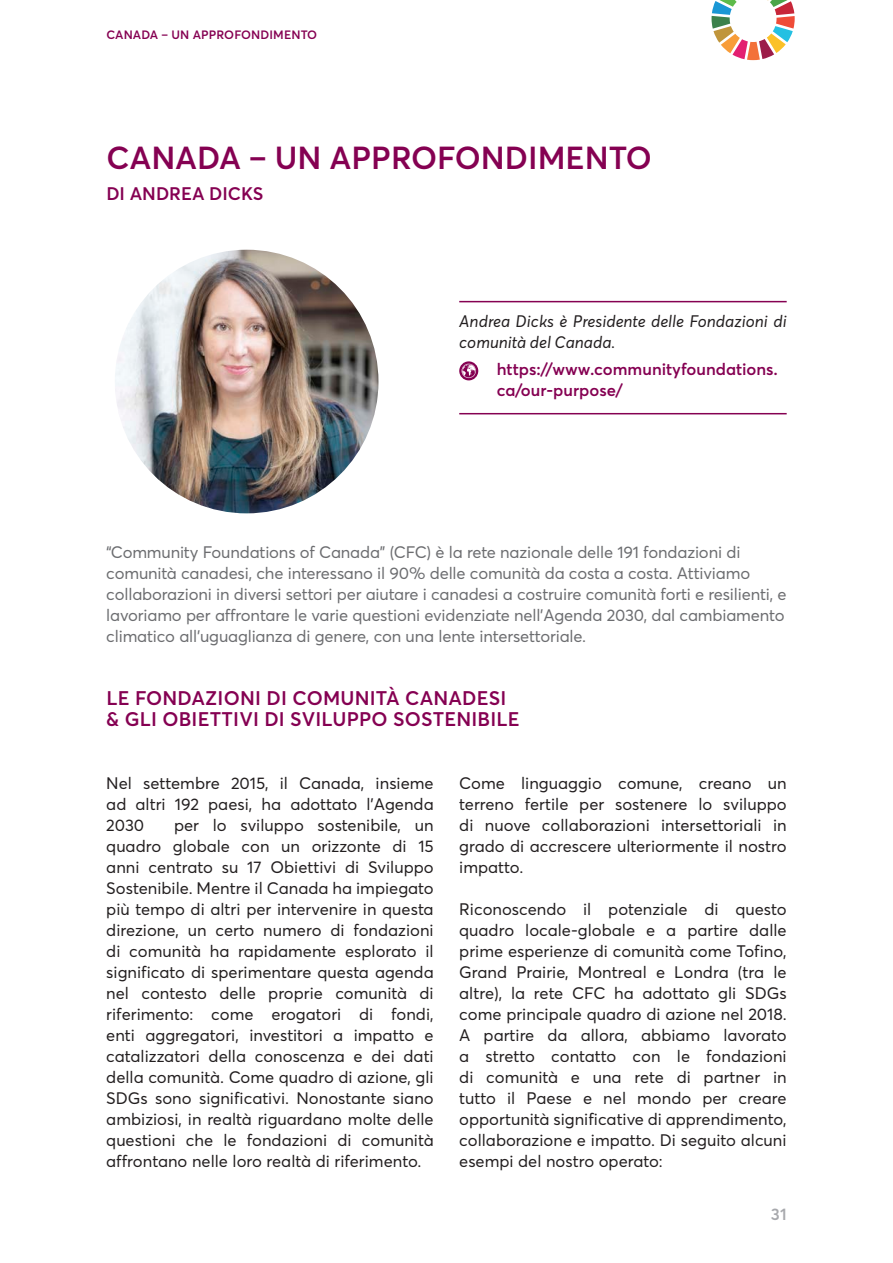
<style>
.page{position:relative;width:893px;height:1263px;background:#fff}
.page>*{position:absolute;margin:0;border:0;box-sizing:border-box;transform-origin:0 0}
.t1{font:600 31.5px "Averta Std";color:#850152}
.t2{font:600 19.5px/21px "Averta Std";letter-spacing:.01em;color:#850152}
.t3{font:600 18px "Averta Std";color:#850152}
.t4{font:16.5px/21px "Averta Std";color:#231f20;text-align:justify}
.t5{font:16.5px/21px "Averta Std";letter-spacing:-.01em;color:#6c6d70}
.t6{font:italic 16.5px/21px "Averta Std";color:#231f20}
.t7{font:600 16.5px/21px "Averta Std";color:#850152}
.t8{font:600 16.5px "Averta Std";color:#a8a9ad}
.t9{font:600 12px "Averta Std";letter-spacing:.01em;color:#850152}
</style>
<div class="page">
<hr style="left:459px;top:301px;width:328px;height:1px;background:#850152">
<hr style="left:459px;top:413px;width:328px;height:1px;background:#850152">
<img style="left:115px;top:250px;width:263px;height:263px;border-radius:132px">
<svg style="left:459px;top:361px;width:19px;height:19px"></svg>
<svg style="left:462px;top:364px;width:14px;height:14px"></svg>
<svg style="left:711px;top:0;width:84px;height:60px"></svg>
<p class="t9" style="left:106px;top:27px;width:212px">CANADA – UN APPROFONDIMENTO</p>
<h1 class="t1" style="left:106px;top:138px;width:547px">CANADA – UN APPROFONDIMENTO</h1>
<p class="t3" style="left:106px;top:183px;width:159px">DI ANDREA DICKS</p>
<p class="t6" style="left:459px;top:311px;width:329px">Andrea Dicks è Presidente delle Fondazioni di comunità del Canada.</p>
<p class="t7" style="left:497px;top:359px;width:283px">https://www.communityfoundations. ca/our-purpose/</p>
<p class="t5" style="left:106px;top:542px;width:682px">“Community Foundations of Canada” (CFC) è la rete nazionale delle 191 fondazioni di comunità canadesi, che interessano il 90% delle comunità da costa a costa. Attiviamo collaborazioni in diversi settori per aiutare i canadesi a costruire comunità forti e resilienti, e lavoriamo per affrontare le varie questioni evidenziate nell’Agenda 2030, dal cambiamento climatico all’uguaglianza di genere, con una lente intersettoriale.</p>
<p class="t2" style="left:106px;top:687px;width:415px">LE FONDAZIONI DI COMUNITÀ CANADESI &amp; GLI OBIETTIVI DI SVILUPPO SOSTENIBILE</p>
<p class="t4" style="left:106px;top:773px;width:329px">Nel settembre 2015, il Canada, insieme ad altri 192 paesi, ha adottato l’Agenda 2030</p>
<p class="t4" style="left:106px;top:815px;width:329px;text-indent:68px">per lo sviluppo sostenibile, un quadro globale con un orizzonte di 15 anni centrato su 17 Obiettivi di Sviluppo Sostenibile. Mentre il Canada ha impiegato più tempo di altri per intervenire in questa direzione, un certo numero di fondazioni di comunità ha rapidamente esplorato il significato di sperimentare questa agenda nel contesto delle proprie comunità di riferimento: come erogatori di fondi, enti aggregatori, investitori a impatto e catalizzatori della conoscenza e dei dati della comunità. Come quadro di azione, gli SDGs sono significativi. Nonostante siano ambiziosi, in realtà riguardano molte delle questioni che le fondazioni di comunità affrontano nelle loro realtà di riferimento.</p>
<p class="t4" style="left:459px;top:773px;width:329px">Come linguaggio comune, creano un terreno fertile per sostenere lo sviluppo di nuove collaborazioni intersettoriali in grado di accrescere ulteriormente il nostro impatto.</p>
<p class="t4" style="left:459px;top:899px;width:329px">Riconoscendo il potenziale di questo quadro locale-globale e a partire dalle prime esperienze di comunità come Tofino, Grand Prairie, Montreal e Londra (tra le altre), la rete CFC ha adottato gli SDGs come principale quadro di azione nel 2018.<br>A partire da allora, abbiamo lavorato a stretto contatto con le fondazioni di comunità e una rete di partner in tutto il Paese e nel mondo per creare opportunità significative di apprendimento, collaborazione e impatto. Di seguito alcuni esempi del nostro operato:</p>
<p class="t8" style="left:771px;top:1204px;width:17px">31</p>
</div>
